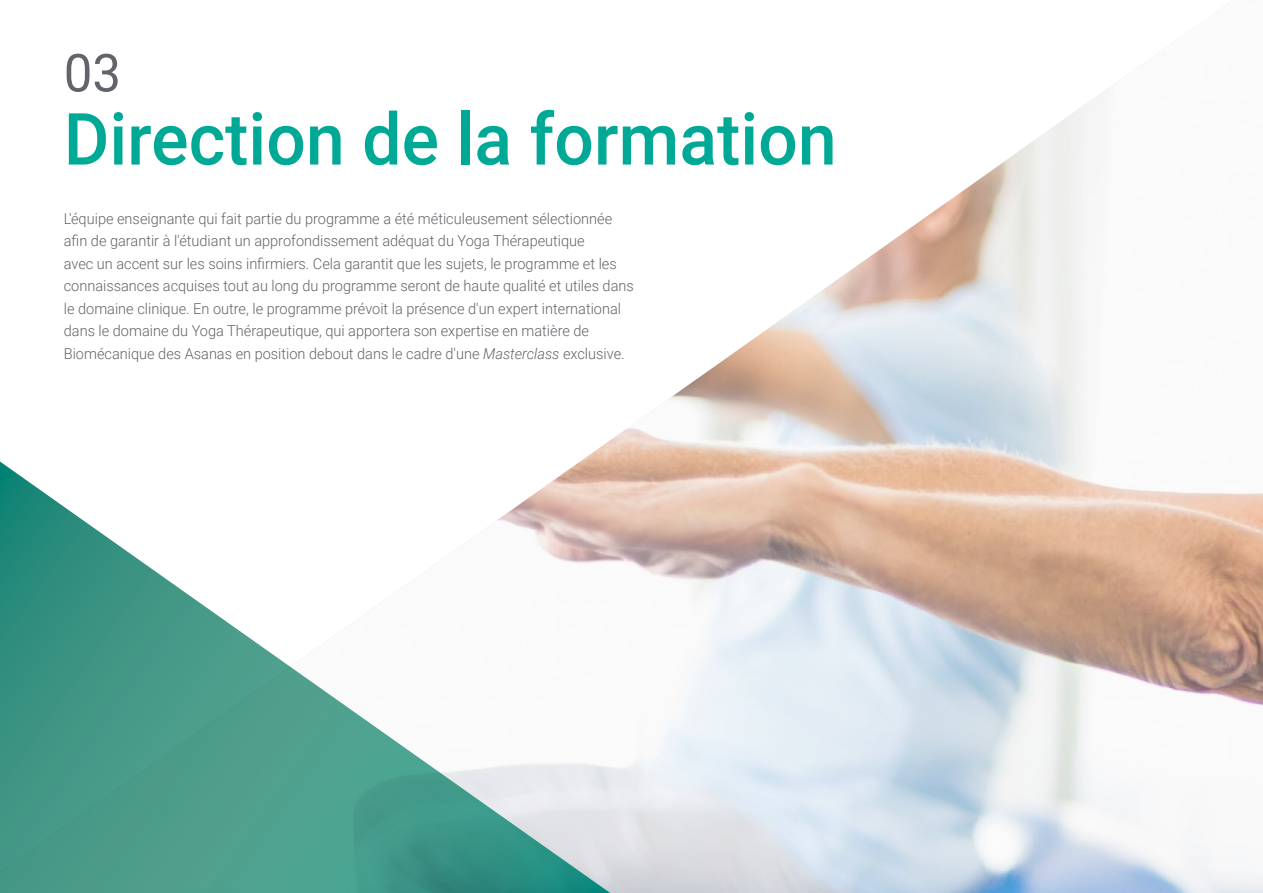
<style>
.page{position:relative;width:1263px;height:893px;background:#fff}
.page>*{position:absolute;margin:0;border:0;box-sizing:border-box;transform-origin:0 0}
.t1{font:500 72px "Roboto";color:#00a996}
.t2{font:52.5px "Roboto";color:#61646a}
.t3{font:300 15px/22.5px "Roboto";color:#61646a}
.s1{font-style:italic}
</style>
<div class="page">
<img style="left:602px;top:82px;width:661px;height:811px">
<svg style="left:0;top:446px;width:640px;height:447px"></svg>
<h2 class="t2" style="left:64px;top:36px;width:59px">03</h2>
<h1 class="t1" style="left:64px;top:89px;width:774px">Direction de la formation</h1>
<p class="t3" style="left:64px;top:207px;width:572px">L'équipe enseignante qui fait partie du programme a été méticuleusement sélectionnée afin de garantir à l'étudiant un approfondissement adéquat du Yoga Thérapeutique<br>avec un accent sur les soins infirmiers. Cela garantit que les sujets, le programme et les connaissances acquises tout au long du programme seront de haute qualité et utiles dans le domaine clinique. En outre, le programme prévoit la présence d'un expert international dans le domaine du Yoga Thérapeutique, qui apportera son expertise en matière de Biomécanique des Asanas en position debout dans le cadre d'une <span class="s1">Masterclass</span> exclusive.</p>
</div>
